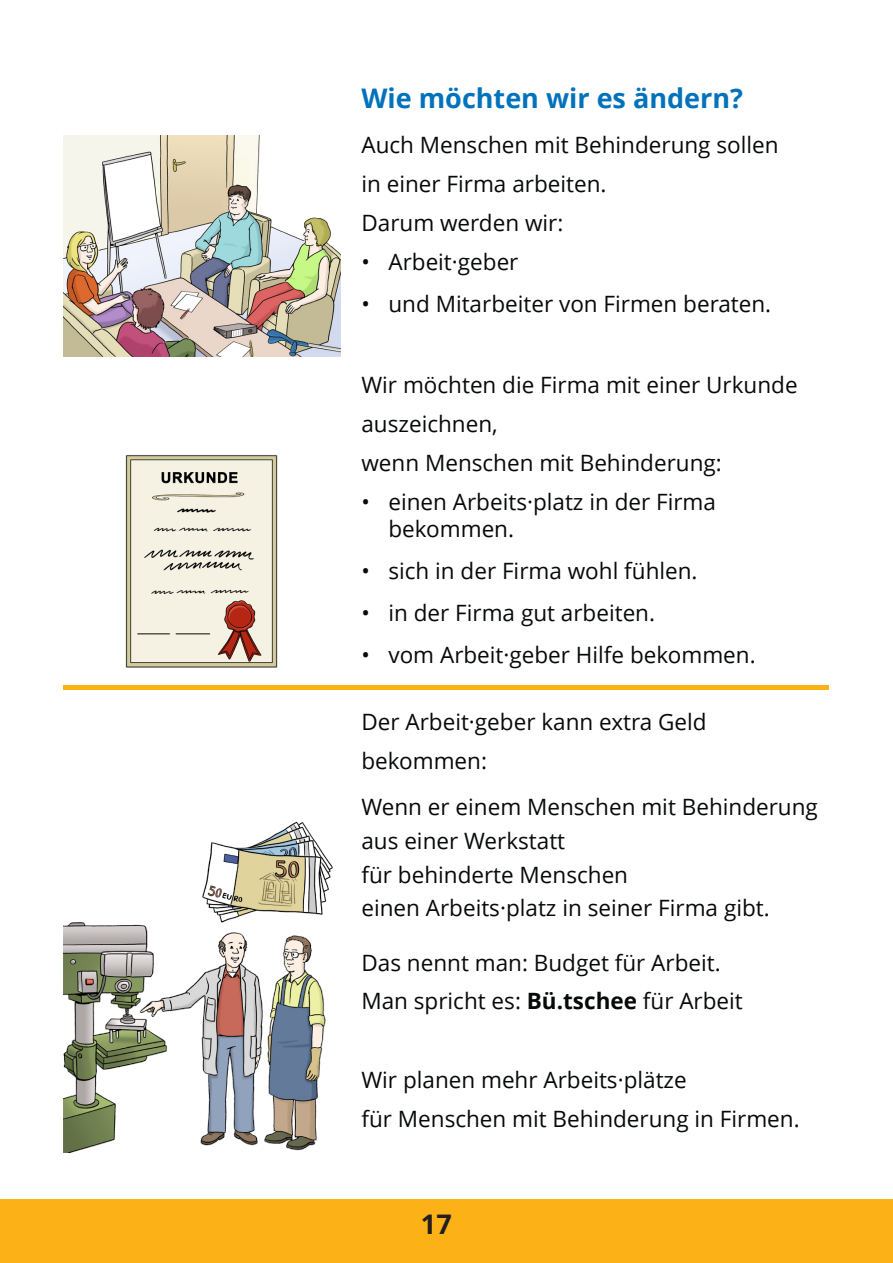
<style>
.page{position:relative;width:893px;height:1263px;background:#fff}
.page>*{position:absolute;margin:0;border:0;box-sizing:border-box;transform-origin:0 0}
.t1{font:700 27px "Open Sans";color:#0072bc}
.t2{font:700 27px "Open Sans";color:#231f20}
.t3{font:22.5px/39px "Open Sans";color:#080a0a}
.s1{font-weight:700}
</style>
<div class="page">
<hr style="left:64px;top:685px;width:765px;height:4px;background:#fcb216">
<div style="left:0;top:1199px;width:893px;height:64px;background:#fcb216"></div>
<img style="left:64px;top:136px;width:276px;height:221px">
<img style="left:125px;top:455px;width:153px;height:213px">
<img style="left:202px;top:821px;width:131px;height:90px">
<img style="left:64px;top:911px;width:262px;height:241px">
<p class="t1" style="left:361px;top:87px;width:383px">Wie möchten wir es ändern?</p>
<p class="t3" style="left:361px;top:127px;width:419px">Auch Menschen mit Behinderung sollen in einer Firma arbeiten.<br>Darum werden wir:</p>
<p class="t3" style="left:361px;top:244px;width:159px">• Arbeit·geber</p>
<p class="t3" style="left:361px;top:286px;width:411px">• und Mitarbeiter von Firmen beraten.</p>
<p class="t3" style="left:361px;top:367px;width:438px">Wir möchten die Firma mit einer Urkunde auszeichnen,<br>wenn Menschen mit Behinderung:</p>
<p class="t3" style="left:388px;top:490px;width:329px;line-height:27px;text-indent:-27px">• einen Arbeits·platz in der Firma bekommen.</p>
<p class="t3" style="left:361px;top:553px;width:338px">• sich in der Firma wohl fühlen.</p>
<p class="t3" style="left:361px;top:595px;width:295px">• in der Firma gut arbeiten.</p>
<p class="t3" style="left:361px;top:637px;width:396px">• vom Arbeit·geber Hilfe bekommen.</p>
<p class="t3" style="left:361px;top:705px;width:347px">Der Arbeit·geber kann extra Geld bekommen:</p>
<p class="t3" style="left:361px;top:792px;width:458px;line-height:33.8px">Wenn er einem Menschen mit Behinderung aus einer Werkstatt<br>für behinderte Menschen<br>einen Arbeits·platz in seiner Firma gibt.</p>
<p class="t3" style="left:361px;top:945px;width:383px">Das nennt man: Budget für Arbeit.<br>Man spricht es: <span class="s1">Bü.tschee</span> für Arbeit</p>
<p class="t3" style="left:361px;top:1062px;width:440px">Wir planen mehr Arbeits·plätze<br>für Menschen mit Behinderung in Firmen.</p>
<p class="t2" style="left:421px;top:1213px;width:32px">17</p>
</div>
